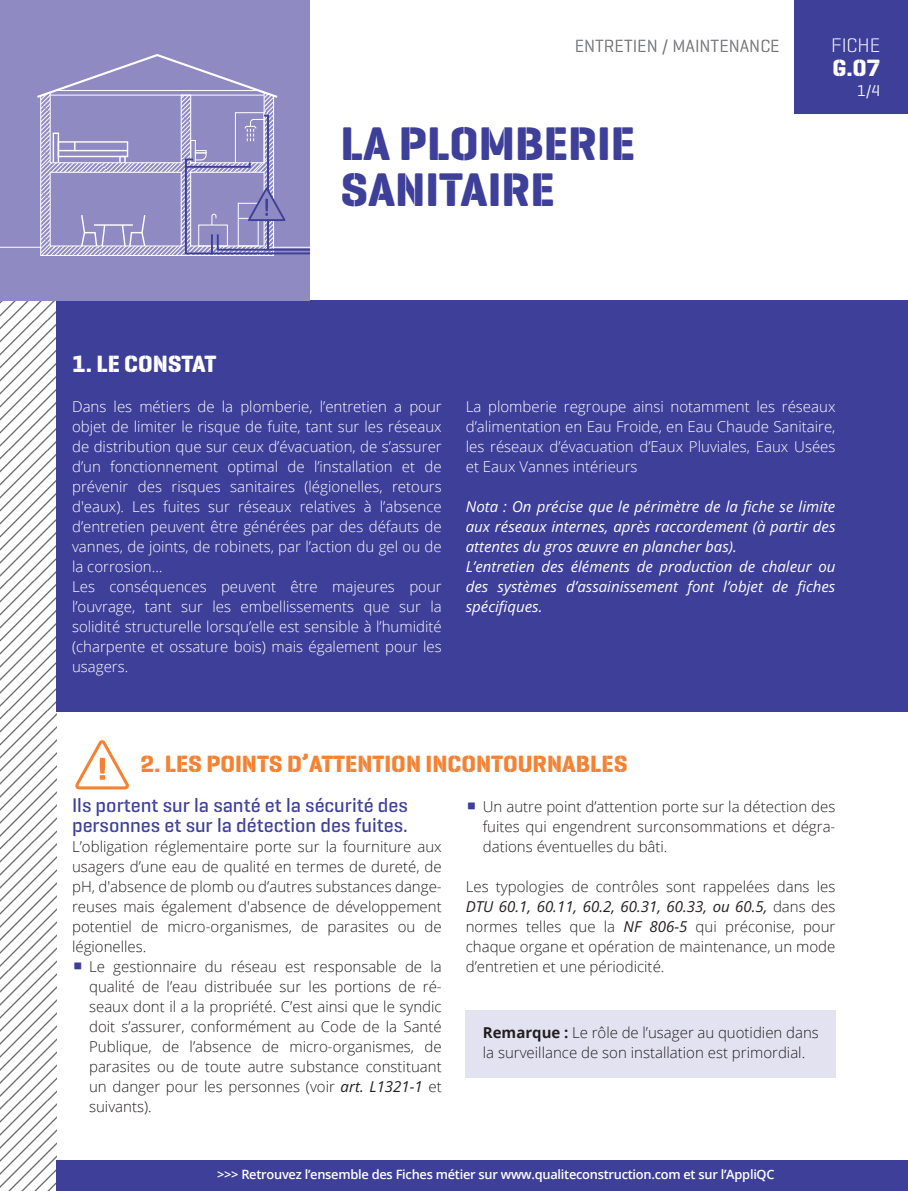
<style>
.page{position:relative;width:908px;height:1191px;background:#fff}
.page>*{position:absolute;margin:0;border:0;box-sizing:border-box;transform-origin:0 0}
.titre1{font:700 48px/46px "Geogrotesque Stencil A";color:#3e3f99}
.titre3{font:700 24px "Geogrotesque Stencil A";color:#f48232}
.titre3-2{font:700 24px "Geogrotesque Stencil A";color:#fff}
.bold_vert{font:500 20px/20px "Geogrotesque Stencil A";color:#3e3f99}
.t1{font:20px "Geogrotesque Stencil A Lg";color:#fff}
.titre2{font:18px "Geogrotesque Stencil A";color:#6c6d70}
.t2{font:16px "Geogrotesque Stencil A";color:#fff}
.t3{font:300 15px/20px "Open Sans";color:#231f20;text-align:justify}
.t4{font:300 15px/20px "Open Sans";color:#fff;text-align:justify}
.t5{font:italic 15px/20px "Open Sans";color:#fff;text-align:justify}
.t6{font:600 12.8px "Open Sans";letter-spacing:-.02em;color:#fff}
.s1{font-weight:700}
.s2{font-family:"Geogrotesque Stencil A";font-weight:700;font-size:28px;color:#3e3f99}
.s3{font-weight:400;font-style:italic}
</style>
<div class="page">
<div style="left:794px;top:0;width:113px;height:113px;background:#3e3f99"></div>
<div style="left:57px;top:1159px;width:850px;height:32px;background:#3e3f99"></div>
<div style="left:56px;top:300px;width:851px;height:412px;background:#3e3f99"></div>
<div style="left:465px;top:1009px;width:370px;height:68px;background:#e3e2f1"></div>
<svg style="left:0;top:0;width:309px;height:1191px"></svg>
<p class="titre2" style="left:574px;top:35px;width:206px">ENTRETIEN / MAINTENANCE</p>
<p class="titre1" style="left:340px;top:121px;width:296px">LA PLOMBERIE<br>SANITAIRE</p>
<h3 class="t1" style="left:830px;top:33px;width:51px">FICHE</h3>
<h2 class="titre3-2" style="left:832px;top:53px;width:49px">G.07</h2>
<p class="t2" style="left:856px;top:80px;width:25px">1/4</p>
<p class="titre3-2" style="left:72px;top:349px;width:146px">1. LE CONSTAT</p>
<p class="t4" style="left:72px;top:396px;width:371px">Dans les métiers de la plomberie, l’entretien a pour objet de limiter le risque de fuite, tant sur les réseaux de distribution que sur ceux d’évacuation, de s’assurer d’un fonctionnement optimal de l’installation et de prévenir des risques sanitaires (légionelles, retours d'eaux). Les fuites sur réseaux relatives à l’absence d’entretien peuvent être générées par des défauts de vannes, de joints, de robinets, par l’action du gel ou de la corrosion…</p>
<p class="t4" style="left:72px;top:576px;width:371px">Les conséquences peuvent être majeures pour l’ouvrage, tant sur les embellissements que sur la solidité structurelle lorsqu’elle est sensible à l’humidité (charpente et ossature bois) mais également pour les usagers.</p>
<p class="t4" style="left:465px;top:396px;width:371px">La plomberie regroupe ainsi notamment les réseaux d’alimentation en Eau Froide, en Eau Chaude Sanitaire, les réseaux d’évacuation d’Eaux Pluviales, Eaux Usées et Eaux Vannes intérieurs</p>
<p class="t5" style="left:465px;top:496px;width:371px"><span class="s1">Nota :</span> On précise que le périmètre de la fiche se limite aux réseaux internes, après raccordement (à partir des attentes du gros œuvre en plancher bas).</p>
<p class="t5" style="left:465px;top:556px;width:371px">L’entretien des éléments de production de chaleur ou des systèmes d’assainissement font l’objet de fiches spécifiques.</p>
<p class="titre3" style="left:140px;top:749px;width:488px">2. LES POINTS D’ATTENTION INCONTOURNABLES</p>
<p class="bold_vert" style="left:72px;top:795px;width:337px">Ils portent sur la santé et la sécurité des personnes et sur la détection des fuites.</p>
<p class="t3" style="left:72px;top:836px;width:371px">L’obligation réglementaire porte sur la fourniture aux usagers d’une eau de qualité en termes de dureté, de pH, d'absence de plomb ou d’autres substances dange&shy;reuses mais également d'absence de développement potentiel de micro-organismes, de parasites ou de légionelles.</p>
<p class="t3" style="left:89px;top:956px;width:354px;text-indent:-17px"><span class="s2">Δ</span> Le gestionnaire du réseau est responsable de la qualité de l’eau distribuée sur les portions de ré&shy;seaux dont il a la propriété. C’est ainsi que le syndic doit s’assurer, conformément au Code de la Santé Publique, de l’absence de micro-organismes, de parasites ou de toute autre substance constituant un danger pour les personnes (voir <span class="s3">art. L1321-1</span> et suivants).</p>
<p class="t3" style="left:482px;top:796px;width:354px;text-indent:-17px"><span class="s2">Δ</span> Un autre point d’attention porte sur la détection des fuites qui engendrent surconsommations et dégra&shy;dations éventuelles du bâti.</p>
<p class="t3" style="left:465px;top:876px;width:371px">Les typologies de contrôles sont rappelées dans les <span class="s3">DTU 60.1, 60.11, 60.2, 60.31, 60.33, ou 60.5,</span> dans des normes telles que la <span class="s3">NF 806-5</span> qui préconise, pour chaque organe et opération de maintenance, un mode d’entretien et une périodicité.</p>
<p class="t3" style="left:482px;top:1022px;width:337px"><span class="s1">Remarque :</span> Le rôle de l’usager au quotidien dans la surveillance de son installation est primordial.</p>
<p class="t6" style="left:217px;top:1166px;width:559px">&gt;&gt;&gt; Retrouvez l’ensemble des Fiches métier sur www.qualiteconstruction.com et sur l’AppliQC</p>
</div>
